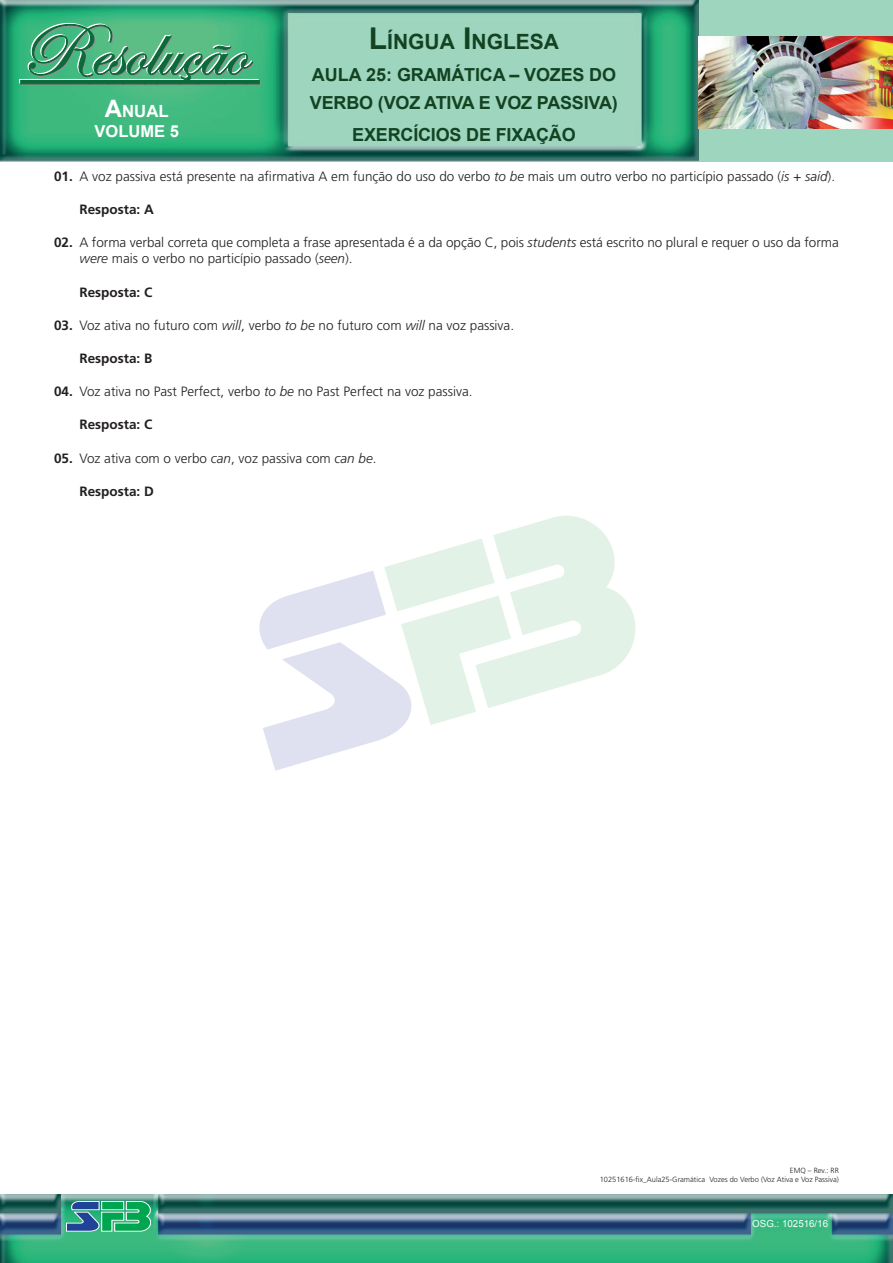
<style>
.page{position:relative;width:893px;height:1263px;background:#fff}
.page>*{position:absolute;margin:0;border:0;box-sizing:border-box;transform-origin:0 0}
.t1{font:700 21px "Arial";color:#144322}
.t2{font:700 18px/27.6px "Arial";letter-spacing:-.01em;color:#144322}
.t3{font:700 16.8px "Arial";color:#fff}
.t4{font:700 16.5px "Arial";color:#fff}
.t5{font:300 13.5px/16.2px "Frutiger";color:#231f20}
.t6{font:700 13.5px "Frutiger";color:#231f20}
.t7{font:9.75px "Arial";color:#fff}
.t8{font:300 7.5px/9px "Frutiger";color:#231f20;text-align:right}
.s1{font-size:24px}
.s2{font-style:inherit}
.s3{font-size:30px}
.s4{font-weight:700}
.s5{font-style:italic}
</style>
<div class="page">
<div style="left:0;top:0;width:893px;height:162px;background:#9ed5bf"></div>
<img style="left:0;top:0;width:698px;height:162px">
<img style="left:698px;top:37px;width:195px;height:91px">
<div style="left:19px;top:79px;width:70px;height:4px;border:1px solid #fff"></div>
<svg style="left:20px;top:23px;width:240px;height:62px;background:#52aa7d"></svg>
<div style="left:224px;top:80px;width:22px;height:4px;border:1px solid #0b693a"></div>
<div style="left:246px;top:80px;width:14px;height:4px;border:1px solid #0b693a"></div>
<img style="left:0;top:1195px;width:893px;height:68px">
<svg style="left:66px;top:1201px;width:85px;height:30px;background:#39a183"></svg>
<svg style="left:259px;top:516px;width:377px;height:255px"></svg>
<p class="t3" style="left:105px;top:100px;width:65px"><span class="s1">A</span>NUAL</p>
<p class="t4" style="left:95px;top:120px;width:86px">VOLUME <span class="s2">5</span></p>
<h1 class="t1" style="left:369px;top:28px;width:192px"><span class="s3">L</span>ÍNGUA <span class="s3">I</span>NGLESA</h1>
<h2 class="t2" style="left:310px;top:62px;width:309px">AULA 25: GRAMÁTICA – VOZES DO<br>VERBO (VOZ ATIVA E VOZ PASSIVA)</h2>
<h2 class="t2" style="left:352px;top:121px;width:225px">EXERCÍCIOS DE FIXAÇÃO</h2>
<p class="t5" style="left:54px;top:168px;width:783px"><span class="s4">01.</span> A voz passiva está presente na afirmativa A em função do uso do verbo <span class="s5">to be</span> mais um outro verbo no particípio passado (<span class="s5">is + said</span>).</p>
<p class="t6" style="left:80px;top:201px;width:76px">Resposta: A</p>
<p class="t5" style="left:80px;top:234px;width:761px;text-indent:-26px"><span class="s4">02.</span> A forma verbal correta que completa a frase apresentada é a da opção C, pois <span class="s5">students</span> está escrito no plural e requer o uso da forma <span class="s5">were</span> mais o verbo no particípio passado (<span class="s5">seen</span>).</p>
<p class="t6" style="left:80px;top:284px;width:74px">Resposta: C</p>
<p class="t5" style="left:54px;top:317px;width:462px"><span class="s4">03.</span> Voz ativa no futuro com <span class="s5">will</span>, verbo <span class="s5">to be</span> no futuro com <span class="s5">will</span> na voz passiva.</p>
<p class="t6" style="left:80px;top:350px;width:74px">Resposta: B</p>
<p class="t5" style="left:54px;top:383px;width:420px"><span class="s4">04.</span> Voz ativa no Past Perfect, verbo <span class="s5">to be</span> no Past Perfect na voz passiva.</p>
<p class="t6" style="left:80px;top:417px;width:74px">Resposta: C</p>
<p class="t5" style="left:54px;top:450px;width:324px"><span class="s4">05.</span> Voz ativa com o verbo <span class="s5">can</span>, voz passiva com <span class="s5">can be</span>.</p>
<p class="t6" style="left:80px;top:483px;width:76px">Resposta: D</p>
<p class="t8" style="left:600px;top:1166px;width:241px">EMQ – Rev.: RR<br>10251616-fix_Aula25-Gramática Vozes do Verbo (Voz Ativa e Voz Passiva)</p>
<p class="t7" style="left:752px;top:1217px;width:77px">OSG.: 102516/16</p>
</div>
